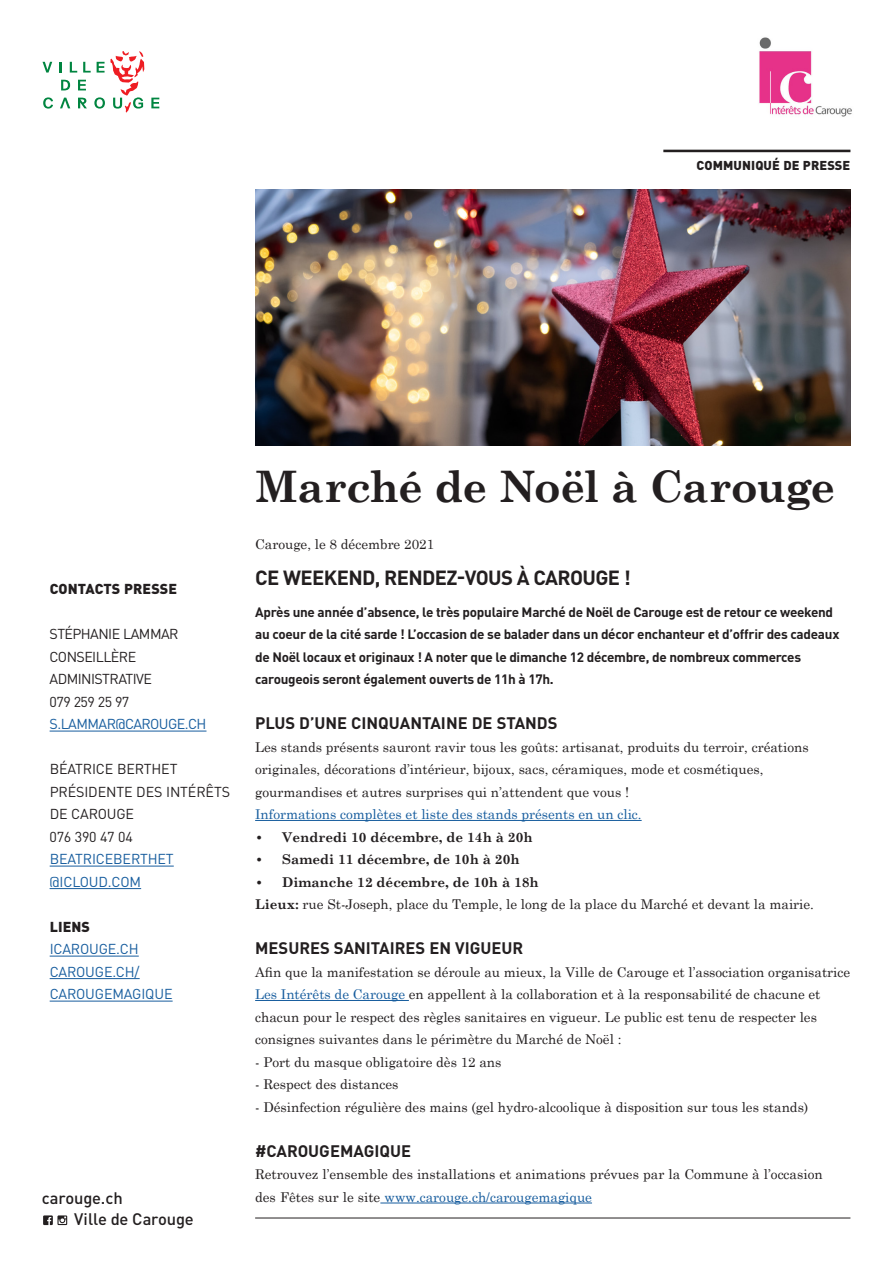
<style>
.page{position:relative;width:893px;height:1263px;background:#fff}
.page>*{position:absolute;margin:0;border:0;box-sizing:border-box;transform-origin:0 0}
.Grand_titre__2020{font:700 43.5px "Century Schoolbook";letter-spacing:-.025em;color:#231f20}
.Titre__2020{font:700 20.25px "DINOT";letter-spacing:-.03em;color:#231f20}
.Sous-titre__2020{font:700 16.5px "DINOT";color:#231f20}
.t1{font:500 16.5px "DINOT";letter-spacing:-.01em;color:#231f20}
.Texte_-_colonne_laté{font:14.25px/22.5px "DINOT";letter-spacing:-.01em;color:#175d9e}
.Titre_-_colonne_laté{font:14.25px/22.5px "DINOT";letter-spacing:-.04em;color:#231f20}
.Texte_-_colonne_laté-2{font:14.25px/22.5px "DINOT";letter-spacing:-.01em;color:#231f20}
.Titre_-_colonne_laté-2{font:900 14.25px "DINOT";letter-spacing:.01em;color:#231f20}
.Texte_courant__2020{font:13.5px/22.5px "Century Schoolbook";color:#231f20}
.Introduction__2020{font:700 13.5px/22.5px "DINOT";letter-spacing:-.02em;color:#231f20}
.Sous-titre__2020-2{font:13.5px/22.5px "Century Schoolbook";color:#231f20}
.t2{font:700 13.5px "Century Schoolbook";color:#231f20}
.Texte_courant__2020-2{font:13.5px "Century Schoolbook";color:#175d9e}
.Date__2020{font:13.5px "Century Schoolbook";color:#231f20}
.t3{font:900 12.75px "DINOT";letter-spacing:.01em;color:#231f20}
.s1{color:#175d9e}
.s2{color:#231f20}
.s3{font-weight:700}
</style>
<div class="page">
<img style="left:255px;top:189px;width:595px;height:256px">
<hr style="left:50px;top:731px;width:156px;height:1px;background:#175d9e">
<hr style="left:50px;top:866px;width:124px;height:1px;background:#175d9e">
<hr style="left:50px;top:888px;width:91px;height:1px;background:#175d9e">
<hr style="left:50px;top:956px;width:89px;height:1px;background:#175d9e">
<hr style="left:50px;top:978px;width:90px;height:1px;background:#175d9e">
<hr style="left:50px;top:1001px;width:123px;height:1px;background:#175d9e">
<hr style="left:255px;top:820px;width:387px;height:1px;background:#175d9e">
<hr style="left:255px;top:1000px;width:154px;height:1px;background:#175d9e">
<hr style="left:380px;top:1203px;width:212px;height:1px;background:#175d9e">
<hr style="left:663px;top:150px;width:187px;height:2px;background:#231f20">
<svg style="left:43px;top:1215px;width:24px;height:10px"></svg>
<svg style="left:43px;top:62px;width:9px;height:11px"></svg>
<svg style="left:43px;top:97px;width:10px;height:12px"></svg>
<svg style="left:151px;top:98px;width:8px;height:10px"></svg>
<svg style="left:59px;top:51px;width:85px;height:61px"></svg>
<hr style="left:255px;top:1218px;width:595px;height:1px;background:#231f20">
<img style="left:759px;top:37px;width:93px;height:80px">
<p class="t3" style="left:696px;top:157px;width:155px">COMMUNIQUÉ DE PRESSE</p>
<p class="Titre_-_colonne_laté-2" style="left:50px;top:579px;width:129px">CONTACTS PRESSE</p>
<p class="Titre_-_colonne_laté" style="left:50px;top:622px;width:158px">STÉPHANIE LAMMAR<br>CONSEILLÈRE<br>ADMINISTRATIVE<br>079 259 25 97<br><span class="s1">S.LAMMAR@CAROUGE.CH</span></p>
<p class="Texte_-_colonne_laté-2" style="left:50px;top:757px;width:182px">BÉATRICE BERTHET<br>PRÉSIDENTE DES INTÉRÊTS<br>DE CAROUGE</p>
<p class="Texte_-_colonne_laté" style="left:50px;top:825px;width:126px"><span class="s2">076 390 47 04<br></span>BEATRICEBERTHET @ICLOUD.COM</p>
<p class="Titre_-_colonne_laté-2" style="left:50px;top:917px;width:42px">LIENS</p>
<p class="Texte_-_colonne_laté" style="left:50px;top:937px;width:91px">ICAROUGE.CH</p>
<p class="Texte_-_colonne_laté" style="left:50px;top:960px;width:124px">CAROUGE.CH/<br>CAROUGEMAGIQUE</p>
<p class="t1" style="left:42px;top:1187px;width:83px">carouge.ch</p>
<p class="t1" style="left:74px;top:1208px;width:121px">Ville de Carouge</p>
<p class="Grand_titre__2020" style="left:255px;top:453px;width:582px">Marché de Noël à Carouge</p>
<p class="Date__2020" style="left:255px;top:533px;width:181px">Carouge, le 8 décembre 2021</p>
<p class="Titre__2020" style="left:255px;top:564px;width:377px">CE WEEKEND, RENDEZ-VOUS À CAROUGE !</p>
<p class="Introduction__2020" style="left:255px;top:600px;width:586px">Après une année d’absence, le très populaire Marché de Noël de Carouge est de retour ce weekend au coeur de la cité sarde ! L’occasion de se balader dans un décor enchanteur et d’offrir des cadeaux de Noël locaux et originaux ! A noter que le dimanche 12 décembre, de nombreux commerces carougeois seront également ouverts de 11h à 17h.</p>
<p class="Sous-titre__2020" style="left:255px;top:712px;width:304px">PLUS D’UNE CINQUANTAINE DE STANDS</p>
<p class="Texte_courant__2020" style="left:255px;top:734px;width:555px">Les stands présents sauront ravir tous les goûts: artisanat, produits du terroir, créations originales, décorations d’intérieur, bijoux, sacs, céramiques, mode et cosmétiques, gourmandises et autres surprises qui n’attendent que vous !</p>
<p class="Texte_courant__2020-2" style="left:255px;top:803px;width:388px">Informations complètes et liste des stands présents en un clic.</p>
<p class="t2" style="left:255px;top:826px;width:279px">• Vendredi 10 décembre, de 14h à 20h</p>
<p class="t2" style="left:255px;top:849px;width:266px">• Samedi 11 décembre, de 10h à 20h</p>
<p class="t2" style="left:255px;top:871px;width:285px">• Dimanche 12 décembre, de 10h à 18h</p>
<p class="Texte_courant__2020" style="left:255px;top:892px;width:560px"><span class="s3">Lieux:</span> rue St-Joseph, place du Temple, le long de la place du Marché et devant la mairie.</p>
<p class="Sous-titre__2020" style="left:255px;top:937px;width:270px">MESURES SANITAIRES EN VIGUEUR</p>
<p class="Texte_courant__2020" style="left:255px;top:959px;width:597px">Afin que la manifestation se déroule au mieux, la Ville de Carouge et l’association organisatrice <span class="s1">Les Intérêts de Carouge</span> en appellent à la collaboration et à la responsabilité de chacune et chacun pour le respect des règles sanitaires en vigueur. Le public est tenu de respecter les consignes suivantes dans le périmètre du Marché de Noël :</p>
<p class="Texte_courant__2020" style="left:255px;top:1049px;width:248px">- Port du masque obligatoire dès 12 ans</p>
<p class="Texte_courant__2020" style="left:255px;top:1072px;width:145px">- Respect des distances</p>
<p class="Texte_courant__2020" style="left:255px;top:1094px;width:555px">- Désinfection régulière des mains (gel hydro-alcoolique à disposition sur tous les stands)</p>
<p class="Sous-titre__2020" style="left:255px;top:1140px;width:157px">#CAROUGEMAGIQUE</p>
<p class="Sous-titre__2020-2" style="left:255px;top:1162px;width:569px">Retrouvez l’ensemble des installations et animations prévues par la Commune à l’occasion des Fêtes sur le site <span class="s1">www.carouge.ch/carougemagique</span></p>
</div>
